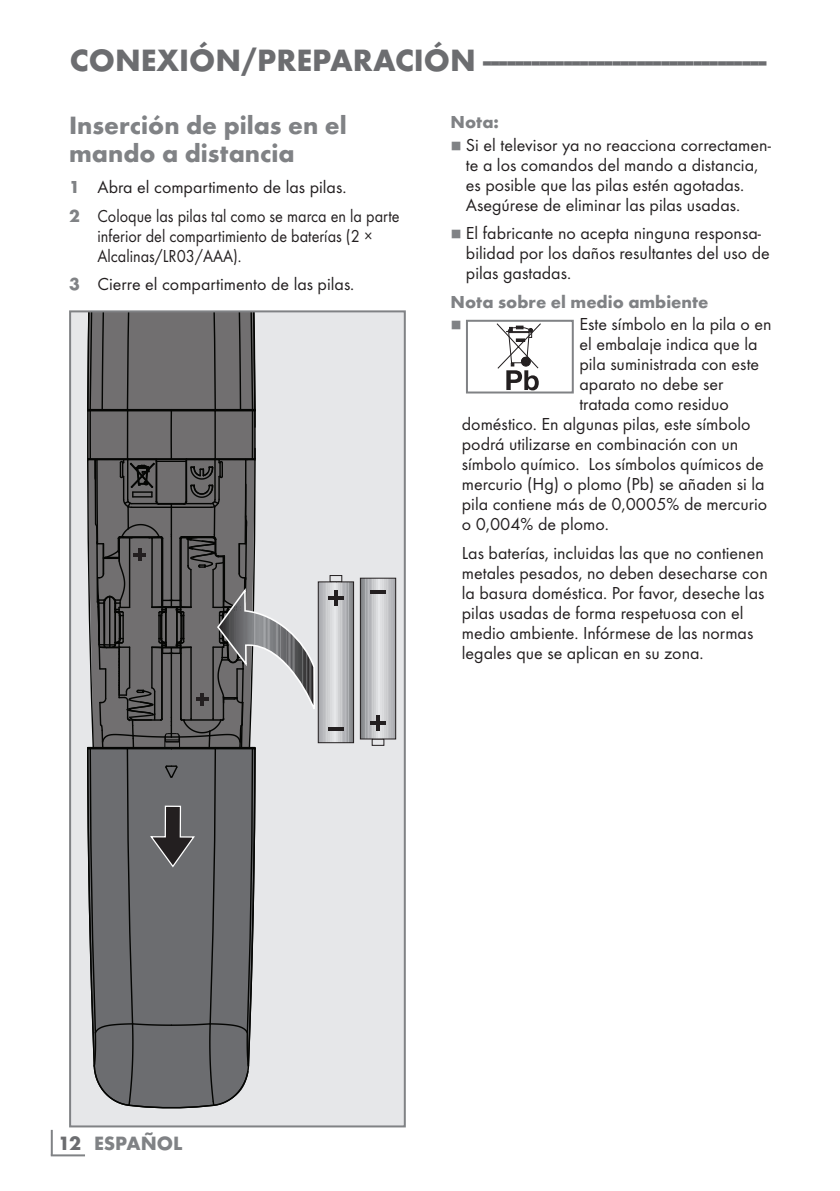
<style>
.page{position:relative;width:840px;height:1191px;background:#fff}
.page>*{position:absolute;margin:0;border:0;box-sizing:border-box;transform-origin:0 0}
.t1{font:700 32px "Futura TOT";color:#6c6d70}
.t2{font:700 26px/28px "Futura TOT";color:#808285}
.t3{font:700 20px "Futura TOT";color:#808285}
.t4{font:18px/20px "Futura TOT Boo";color:#231f20}
.t5{font:18px/20px "Futura TOT Boo";color:#231f20;scale:.9 1}
.t6{font:700 18px "Futura TOT";color:#808285}
.t7{font:8px "Grund Son Se";color:#808285}
.s1{font-family:"Futura TOT";font-weight:700;color:#808285}
.s2{color:#6c6d70}
</style>
<div class="page">
<hr style="left:51px;top:1129px;width:2px;height:26px;background:#808285">
<hr style="left:51px;top:1154px;width:34px;height:2px;background:#808285">
<div style="left:70px;top:311px;width:334px;height:815px;background:#e6e7e9"></div>
<svg style="left:331px;top:740px;width:11px;height:4px"></svg>
<div style="left:329px;top:575px;width:13px;height:7px;border:1px solid #231f20"></div>
<hr style="left:319px;top:582px;width:2px;height:160px;background:#aeafb3">
<hr style="left:321px;top:582px;width:2px;height:160px;background:#b5b6ba">
<hr style="left:323px;top:582px;width:1px;height:160px;background:#bcbdc0">
<hr style="left:325px;top:582px;width:1px;height:160px;background:#c3c4c7">
<hr style="left:326px;top:582px;width:2px;height:160px;background:#cbccce">
<hr style="left:328px;top:582px;width:2px;height:160px;background:#d1d2d4">
<hr style="left:330px;top:582px;width:1px;height:160px;background:#d8d9db">
<hr style="left:332px;top:582px;width:1px;height:160px;background:#dfe0e2">
<hr style="left:333px;top:582px;width:2px;height:160px;background:#e6e7e9">
<hr style="left:334px;top:582px;width:2px;height:160px;background:#e6e7e9">
<hr style="left:336px;top:582px;width:2px;height:160px;background:#dcdddf">
<hr style="left:338px;top:582px;width:1px;height:160px;background:#d1d2d4">
<hr style="left:340px;top:582px;width:1px;height:160px;background:#c7c8ca">
<hr style="left:341px;top:582px;width:2px;height:160px;background:#bcbdc0">
<hr style="left:343px;top:582px;width:2px;height:160px;background:#b2b3b7">
<hr style="left:345px;top:582px;width:2px;height:160px;background:#a8a9ad">
<hr style="left:347px;top:582px;width:1px;height:160px;background:#9d9fa2">
<hr style="left:348px;top:582px;width:2px;height:160px;background:#939598">
<hr style="left:350px;top:582px;width:2px;height:160px;background:#8a8c8f">
<div style="left:317px;top:581px;width:37px;height:162px;border:1px solid #231f20"></div>
<hr style="left:334px;top:589px;width:3px;height:16px;background:#231f20">
<svg style="left:328px;top:595px;width:15px;height:4px"></svg>
<svg style="left:328px;top:726px;width:15px;height:4px"></svg>
<div style="left:371px;top:738px;width:13px;height:7px;border:1px solid #231f20"></div>
<hr style="left:392px;top:578px;width:2px;height:161px;background:#aeafb3">
<hr style="left:390px;top:578px;width:2px;height:161px;background:#b5b6ba">
<hr style="left:389px;top:578px;width:1px;height:161px;background:#bcbdc0">
<hr style="left:387px;top:578px;width:2px;height:161px;background:#c3c4c7">
<hr style="left:385px;top:578px;width:2px;height:161px;background:#cbccce">
<hr style="left:383px;top:578px;width:2px;height:161px;background:#d1d2d4">
<hr style="left:382px;top:578px;width:1px;height:161px;background:#d8d9db">
<hr style="left:380px;top:578px;width:2px;height:161px;background:#dfe0e2">
<hr style="left:376px;top:578px;width:1px;height:161px;background:#dcdddf">
<hr style="left:374px;top:578px;width:1px;height:161px;background:#d1d2d4">
<hr style="left:372px;top:578px;width:2px;height:161px;background:#c7c8ca">
<hr style="left:370px;top:578px;width:2px;height:161px;background:#bcbdc0">
<hr style="left:368px;top:578px;width:2px;height:161px;background:#b2b3b7">
<hr style="left:367px;top:578px;width:1px;height:161px;background:#a8a9ad">
<hr style="left:365px;top:578px;width:2px;height:161px;background:#9d9fa2">
<hr style="left:363px;top:578px;width:2px;height:161px;background:#939598">
<hr style="left:361px;top:578px;width:2px;height:161px;background:#8a8c8f">
<div style="left:360px;top:578px;width:36px;height:161px;border:1px solid #231f20"></div>
<hr style="left:376px;top:715px;width:4px;height:16px;background:#231f20">
<hr style="left:370px;top:721px;width:15px;height:4px;background:#231f20">
<hr style="left:370px;top:590px;width:15px;height:4px;background:#231f20">
<svg style="left:87px;top:313px;width:228px;height:796px"></svg>
<div style="left:69px;top:310px;width:336px;height:817px;border:2px solid #808285"></div>
<svg style="left:496px;top:323px;width:44px;height:67px"></svg>
<div style="left:465px;top:320px;width:108px;height:73px;border:2px solid #808285"></div>
<h1 class="t1" style="left:70px;top:40px;width:698px">CONEXIÓN/PREPARACIÓN------------------------------------</h1>
<h2 class="t2" style="left:69px;top:111px;width:279px">Inserción de pilas en el mando a distancia</h2>
<p class="t4" style="left:69px;top:173px;width:332px;line-height:28.6px"><span class="s1">1</span> Abra el compartimento de las pilas.<br><span class="s1">2</span> Coloque las pilas tal como se marca en la parte</p>
<p class="t5" style="left:97px;top:226px;width:307px">inferior del compartimiento de baterías (2 ×<br>Alcalinas/LR03/AAA).</p>
<p class="t4" style="left:69px;top:274px;width:286px"><span class="s1">3</span> Cierre el compartimento de las pilas.</p>
<p class="t6" style="left:450px;top:110px;width:50px">Nota:</p>
<p class="t7" style="left:450px;top:141px;width:13px">7</p>
<p class="t4" style="left:465px;top:134px;width:306px">Si el televisor ya no reacciona correctamen&shy;te a los comandos del mando a distancia, es posible que las pilas estén agotadas.<br>Asegúrese de eliminar las pilas usadas.</p>
<p class="t7" style="left:450px;top:230px;width:13px">7</p>
<p class="t4" style="left:465px;top:223px;width:305px">El fabricante no acepta ninguna responsa&shy;bilidad por los daños resultantes del uso de pilas gastadas.</p>
<p class="t6" style="left:450px;top:290px;width:259px">Nota sobre el medio ambiente</p>
<p class="t7" style="left:450px;top:321px;width:13px">7</p>
<p class="t4" style="left:579px;top:314px;width:193px">Este símbolo en la pila o en</p>
<p class="t4" style="left:579px;top:334px;width:179px">el embalaje indica que la</p>
<p class="t4" style="left:579px;top:354px;width:181px">pila suministrada con este</p>
<p class="t4" style="left:579px;top:374px;width:145px">aparato no debe ser</p>
<p class="t4" style="left:579px;top:394px;width:151px">tratada como residuo</p>
<p class="t4" style="left:461px;top:414px;width:290px">doméstico. En algunas pilas, este símbolo</p>
<p class="t4" style="left:461px;top:434px;width:278px">podrá utilizarse en combinación con un</p>
<p class="t4" style="left:461px;top:454px;width:303px">símbolo químico. Los símbolos químicos de</p>
<p class="t4" style="left:461px;top:474px;width:304px">mercurio (Hg) o plomo (Pb) se añaden si la</p>
<p class="t4" style="left:461px;top:494px;width:307px">pila contiene más de 0,0005% de mercurio</p>
<p class="t4" style="left:461px;top:514px;width:148px">o 0,004% de plomo.</p>
<p class="t4" style="left:461px;top:543px;width:307px">Las baterías, incluidas las que no contienen metales pesados, no deben desecharse con la basura doméstica. Por favor, deseche las pilas usadas de forma respetuosa con el medio ambiente. Infórmese de las normas legales que se aplican en su zona.</p>
<p class="t3" style="left:58px;top:1131px;width:126px"><span class="s2">12</span> ESPAÑOL</p>
</div>
